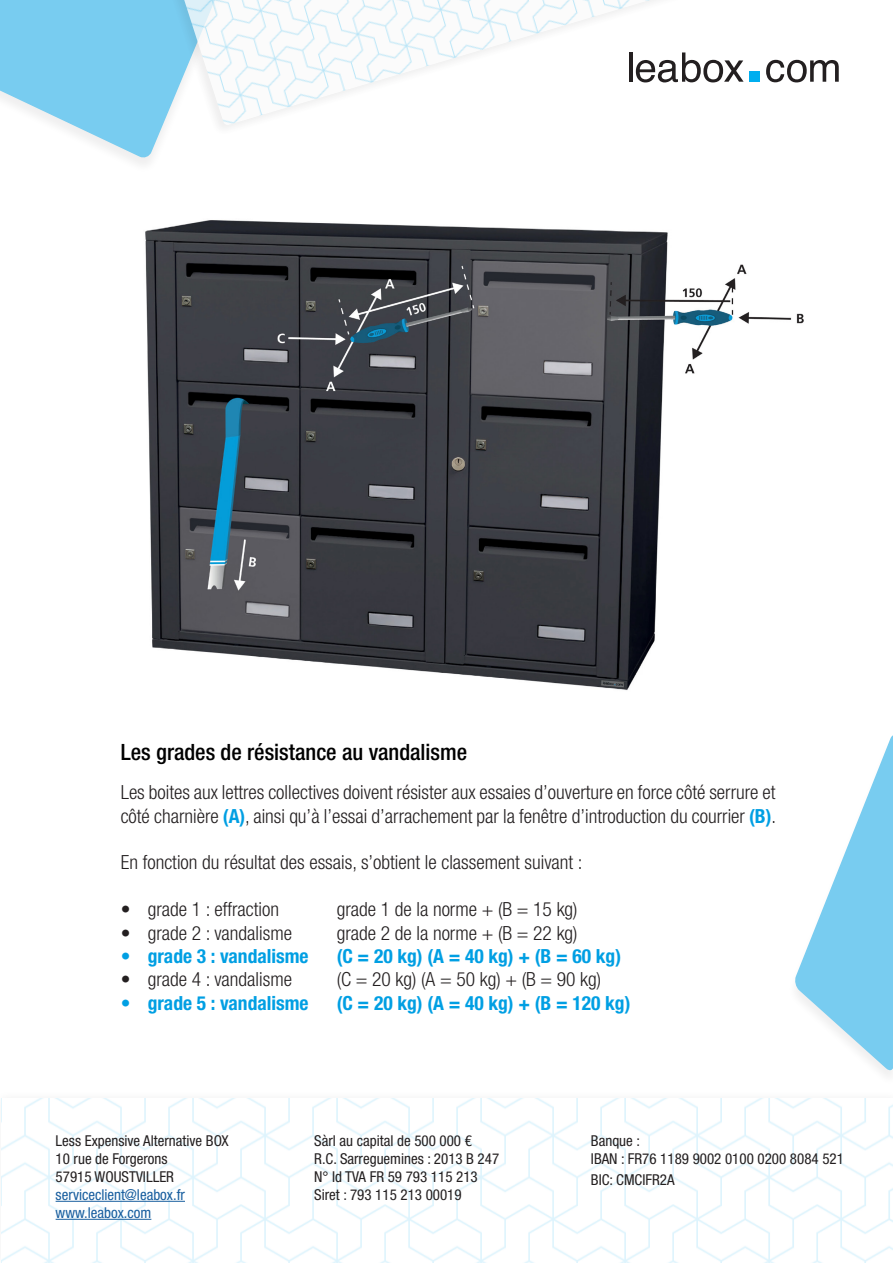
<style>
.page{position:relative;width:893px;height:1263px;background:#fff}
.page>*{position:absolute;margin:0;border:0;box-sizing:border-box;transform-origin:0 0}
.t1{font:500 condensed 22.5px "Helvetica Neue LT Std";color:#000}
.t2{font:300 condensed 19.5px/23.4px "Helvetica Neue LT Std";color:#231f20}
.t3{font:700 condensed 19.5px "Helvetica Neue LT Std";color:#009fe3}
.t4{font:condensed 15px "Helvetica Neue LT Std";color:#231f20}
.t5{font:condensed 15px "Helvetica Neue LT Std";color:#175d9e}
.s1{font-weight:700;color:#009fe3}
</style>
<div class="page">
<img style="left:145px;top:220px;width:659px;height:470px">
<svg style="left:737px;top:60px;width:7px;height:22px"></svg>
<div style="left:749px;top:71px;width:11px;height:11px;background:#00aeef"></div>
<svg style="left:766px;top:60px;width:73px;height:22px"></svg>
<svg style="left:0;top:0;width:160px;height:158px"></svg>
<div style="left:158px;top:0;width:579px;height:137px;background:#231f20;opacity:.1"></div>
<img style="left:182px;top:0;width:549px;height:125px">
<img style="left:2px;top:1098px;width:891px;height:164px">
<hr style="left:56px;top:1201px;width:129px;height:1px;background:#175d9e">
<hr style="left:56px;top:1219px;width:95px;height:1px;background:#175d9e">
<svg style="left:795px;top:735px;width:98px;height:373px"></svg>
<p class="t1" style="left:121px;top:739px;width:348px">Les grades de résistance au vandalisme</p>
<p class="t2" style="left:121px;top:780px;width:657px">Les boites aux lettres collectives doivent résister aux essaies d’ouverture en force côté serrure et côté charnière <span class="s1">(A)</span>, ainsi qu’à l’essai d’arrachement par la fenêtre d’introduction du courrier <span class="s1">(B)</span>.</p>
<p class="t2" style="left:121px;top:851px;width:463px">En fonction du résultat des essais, s’obtient le classement suivant :</p>
<p class="t2" style="left:121px;top:897px;width:160px">• grade 1 : effraction</p>
<p class="t2" style="left:337px;top:897px;width:242px">grade 1 de la norme + (B = 15 kg)</p>
<p class="t2" style="left:121px;top:921px;width:173px">• grade 2 : vandalisme</p>
<p class="t2" style="left:337px;top:921px;width:242px">grade 2 de la norme + (B = 22 kg)</p>
<p class="t3" style="left:121px;top:944px;width:189px">• grade 3 : vandalisme</p>
<p class="t3" style="left:337px;top:944px;width:286px">(C = 20 kg) (A = 40 kg) + (B = 60 kg)</p>
<p class="t2" style="left:121px;top:968px;width:173px">• grade 4 : vandalisme</p>
<p class="t2" style="left:337px;top:968px;width:266px">(C = 20 kg) (A = 50 kg) + (B = 90 kg)</p>
<p class="t3" style="left:121px;top:991px;width:189px">• grade 5 : vandalisme</p>
<p class="t3" style="left:337px;top:991px;width:295px">(C = 20 kg) (A = 40 kg) + (B = 120 kg)</p>
<p class="t4" style="left:56px;top:1132px;width:175px">Less Expensive Alternative BOX</p>
<p class="t4" style="left:56px;top:1150px;width:114px">10 rue de Forgerons</p>
<p class="t4" style="left:56px;top:1168px;width:120px">57915 WOUSTVILLER</p>
<p class="t5" style="left:56px;top:1186px;width:131px">serviceclient@leabox.fr</p>
<p class="t5" style="left:56px;top:1204px;width:97px">www.leabox.com</p>
<p class="t4" style="left:314px;top:1132px;width:159px">Sàrl au capital de 500 000 €</p>
<p class="t4" style="left:314px;top:1150px;width:186px">R.C. Sarreguemines : 2013 B 247</p>
<p class="t4" style="left:314px;top:1168px;width:165px">N° Id TVA FR 59 793 115 213</p>
<p class="t4" style="left:314px;top:1186px;width:149px">Siret : 793 115 213 00019</p>
<p class="t4" style="left:591px;top:1132px;width:51px">Banque :</p>
<p class="t4" style="left:591px;top:1150px;width:254px">IBAN : FR76 1189 9002 0100 0200 8084 521</p>
<p class="t4" style="left:591px;top:1171px;width:85px">BIC: CMCIFR2A</p>
</div>
